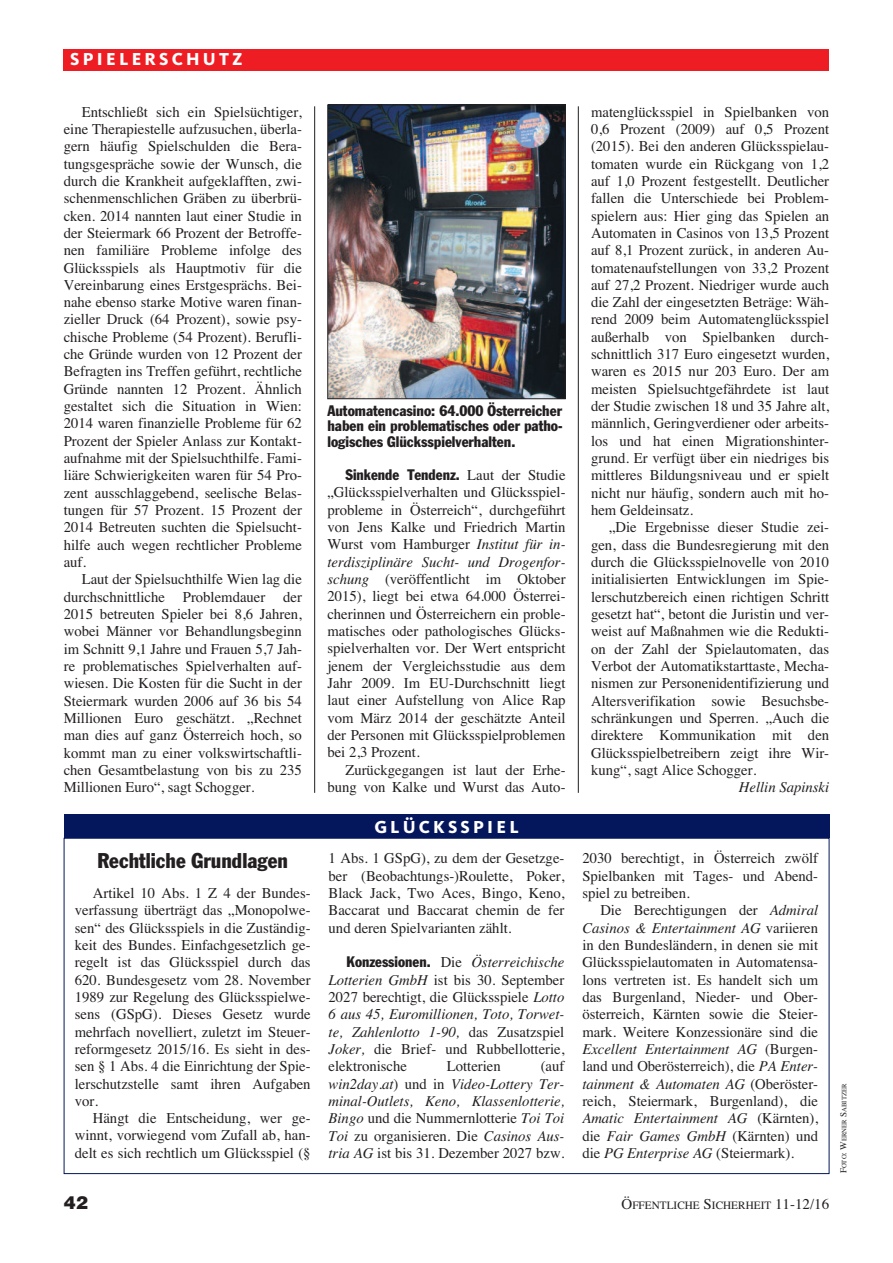
<style>
.page{position:relative;width:893px;height:1263px;background:#fff}
.page>*{position:absolute;margin:0;border:0;box-sizing:border-box;transform-origin:0 0}
.t1{font:condensed 21px "Franklin Gothic";color:#231f20}
.t2{font:800 18px "Kievit";letter-spacing:.175em;color:#fff}
.t3{font:900 18px "Helvetica";color:#231f20}
.t4{font:15px/17.2px "Times";color:#231f20;text-align:justify}
.t5{font:italic 15px/17.4px "Times";color:#231f20;text-align:justify}
.t6{font:condensed 15px/15.8px "Franklin Gothic";color:#231f20;text-align:justify}
.t7{font:11.25px "Times";color:#231f20}
.t8{font:6.75px "Times";color:#231f20}
.s1{font-family:"Times";font-stretch:normal}
.s2{font-style:italic}
.s3{font-family:"Franklin Gothic";font-stretch:condensed}
.s4{font-style:normal}
.s5{font-size:15px}
.s6{font-size:9px}
</style>
<div class="page">
<hr style="left:314px;top:106px;width:1px;height:687px;background:#231f20">
<hr style="left:578px;top:106px;width:1px;height:687px;background:#231f20">
<div style="left:64px;top:49px;width:765px;height:21px;background:#ee1d23"></div>
<img style="left:329px;top:107px;width:235px;height:290px">
<div style="left:327px;top:105px;width:239px;height:294px;border:1px solid #231f20"></div>
<div style="left:64px;top:815px;width:765px;height:23px;background:#04175c"></div>
<p class="t2" style="left:70px;top:53px;width:174px">SPIELERSCHUTZ</p>
<p class="t4" style="left:64px;top:103px;width:240px;text-indent:18px">Entschließt sich ein Spielsüchtiger, eine Therapiestelle aufzusuchen, überla&shy;gern häufig Spielschulden die Bera&shy;tungsgespräche sowie der Wunsch, die durch die Krankheit aufgeklafften, zwi&shy;schenmenschlichen Gräben zu überbrü&shy;cken. 2014 nannten laut einer Studie in der Steiermark 66 Prozent der Betroffe&shy;nen familiäre Probleme infolge des Glücksspiels als Hauptmotiv für die Vereinbarung eines Erstgesprächs. Bei&shy;nahe ebenso starke Motive waren finan&shy;zieller Druck (64 Prozent), sowie psy&shy;chische Probleme (54 Prozent). Berufli&shy;che Gründe wurden von 12 Prozent der Befragten ins Treffen geführt, rechtliche Gründe nannten 12 Prozent. Ähnlich gestaltet sich die Situation in Wien:<br>2014 waren finanzielle Probleme für 62<br>Prozent der Spieler Anlass zur Kontakt&shy;aufnahme mit der Spielsuchthilfe. Fami&shy;liäre Schwierigkeiten waren für 54 Pro&shy;zent ausschlaggebend, seelische Belas&shy;tungen für 57 Prozent. 15 Prozent der 2014 Betreuten suchten die Spielsucht&shy;hilfe auch wegen rechtlicher Probleme auf.</p>
<p class="t4" style="left:64px;top:571px;width:240px;text-indent:18px">Laut der Spielsuchthilfe Wien lag die durchschnittliche Problemdauer der 2015 betreuten Spieler bei 8,6 Jahren, wobei Männer vor Behandlungsbeginn im Schnitt 9,1 Jahre und Frauen 5,7 Jah&shy;re problematisches Spielverhalten auf&shy;wiesen. Die Kosten für die Sucht in der Steiermark wurden 2006 auf 36 bis 54<br>Millionen Euro geschätzt. „Rechnet man dies auf ganz Österreich hoch, so kommt man zu einer volkswirtschaftli&shy;chen Gesamtbelastung von bis zu 235<br>Millionen Euro“, sagt Schogger.</p>
<h1 class="t1" style="left:98px;top:853px;width:192px">Rechtliche Grundlagen</h1>
<p class="t4" style="left:75px;top:884px;width:237px;text-indent:18px">Artikel 10 Abs. 1 Z 4 der Bundes&shy;verfassung überträgt das „Monopolwe&shy;sen“ des Glücksspiels in die Zuständig&shy;keit des Bundes. Einfachgesetzlich ge&shy;regelt ist das Glücksspiel durch das 620. Bundesgesetz vom 28. November 1989 zur Regelung des Glücksspielwe&shy;sens (GSpG). Dieses Gesetz wurde mehrfach novelliert, zuletzt im Steuer&shy;reformgesetz 2015/16. Es sieht in des&shy;sen § 1 Abs. 4 die Einrichtung der Spie&shy;lerschutzstelle samt ihren Aufgaben vor.</p>
<p class="t4" style="left:75px;top:1109px;width:237px;text-indent:18px">Hängt die Entscheidung, wer ge&shy;winnt, vorwiegend vom Zufall ab, han&shy;delt es sich rechtlich um Glücksspiel (§</p>
<p class="t6" style="left:327px;top:404px;width:237px">Automatencasino: 64.000 Österreicher haben ein problematisches oder patho&shy;logisches Glücksspielverhalten.</p>
<p class="t6" style="left:345px;top:468px;width:222px">Sinkende Tendenz. <span class="s1">Laut der Studie</span></p>
<p class="t4" style="left:327px;top:483px;width:240px">„Glücksspielverhalten und Glücksspiel&shy;probleme in Österreich“, durchgeführt von Jens Kalke und Friedrich Martin Wurst vom Hamburger <span class="s2">Institut für in&shy;terdisziplinäre Sucht- und Drogenfor&shy;schung</span> (veröffentlicht im Oktober 2015), liegt bei etwa 64.000 Österrei&shy;cherinnen und Österreichern ein proble&shy;matisches oder pathologisches Glücks&shy;spielverhalten vor. Der Wert entspricht jenem der Vergleichsstudie aus dem Jahr 2009. Im EU-Durchschnitt liegt laut einer Aufstellung von Alice Rap vom März 2014 der geschätzte Anteil der Personen mit Glücksspielproblemen bei 2,3 Prozent.</p>
<p class="t4" style="left:327px;top:761px;width:240px;text-align:right">Zurückgegangen ist laut der Erhe&shy;bung von Kalke und Wurst das Auto-</p>
<p class="t2" style="left:374px;top:821px;width:146px">GLÜCKSSPIEL</p>
<p class="t4" style="left:329px;top:849px;width:237px">1 Abs. 1 GSpG), zu dem der Gesetzge&shy;ber (Beobachtungs-)Roulette, Poker, Black Jack, Two Aces, Bingo, Keno, Baccarat und Baccarat chemin de fer und deren Spielvarianten zählt.</p>
<p class="t4" style="left:329px;top:953px;width:237px;text-indent:18px"><span class="s3">Konzessionen.</span> Die <span class="s2">Österreichische Lotterien GmbH</span> ist bis 30. September 2027 berechtigt, die Glücksspiele <span class="s2">Lotto 6 aus 45, Euromillionen, Toto, Torwet&shy;te, Zahlenlotto 1-90,</span> das Zusatzspiel <span class="s2">Joker,</span> die Brief- und Rubbellotterie, elektronische</p>
<p class="t5" style="left:329px;top:1057px;width:237px;text-indent:212px"><span class="s4">(auf </span>win2day.at<span class="s4">) und in</span> Video-Lottery Ter&shy;minal-Outlets, Keno, Klassenlotterie, Bingo <span class="s4">und die Nummernlotterie</span> Toi Toi Toi <span class="s4">zu organisieren. Die</span> Casinos Aus&shy;tria AG <span class="s4">ist bis 31. Dezember 2027 bzw.</span></p>
<p class="t4" style="left:447px;top:1057px;width:55px">Lotterien</p>
<p class="t4" style="left:591px;top:103px;width:240px">matenglücksspiel in Spielbanken von 0,6 Prozent (2009) auf 0,5 Prozent (2015). Bei den anderen Glücksspielau&shy;tomaten wurde ein Rückgang von 1,2 auf 1,0 Prozent festgestellt. Deutlicher fallen die Unterschiede bei Problem&shy;spielern aus: Hier ging das Spielen an Automaten in Casinos von 13,5 Prozent auf 8,1 Prozent zurück, in anderen Au&shy;tomatenaufstellungen von 33,2 Prozent auf 27,2 Prozent. Niedriger wurde auch die Zahl der eingesetzten Beträge: Wäh&shy;rend 2009 beim Automatenglücksspiel außerhalb von Spielbanken durch&shy;schnittlich 317 Euro eingesetzt wurden, waren es 2015 nur 203 Euro. Der am meisten Spielsuchtgefährdete ist laut der Studie zwischen 18 und 35 Jahre alt, männlich, Geringverdiener oder arbeits&shy;los und hat einen Migrationshinter&shy;grund. Er verfügt über ein niedriges bis mittleres Bildungsniveau und er spielt nicht nur häufig, sondern auch mit ho&shy;hem Geldeinsatz.</p>
<p class="t4" style="left:591px;top:519px;width:240px;text-indent:18px">„Die Ergebnisse dieser Studie zei&shy;gen, dass die Bundesregierung mit den durch die Glücksspielnovelle von 2010 initialisierten Entwicklungen im Spie&shy;lerschutzbereich einen richtigen Schritt gesetzt hat“, betont die Juristin und ver&shy;weist auf Maßnahmen wie die Redukti&shy;on der Zahl der Spielautomaten, das Verbot der Automatikstarttaste, Mecha&shy;nismen zur Personenidentifizierung und Altersverifikation sowie Besuchsbe&shy;schränkungen und Sperren. „Auch die direktere Kommunikation mit den Glücksspielbetreibern zeigt ihre Wir&shy;kung“, sagt Alice Schogger.</p>
<p class="t5" style="left:739px;top:778px;width:92px">Hellin Sapinski</p>
<p class="t4" style="left:582px;top:849px;width:237px">2030 berechtigt, in Österreich zwölf Spielbanken mit Tages- und Abend&shy;spiel zu betreiben.</p>
<p class="t4" style="left:582px;top:901px;width:237px;text-indent:18px">Die Berechtigungen der <span class="s2">Admiral Casinos &amp; Entertainment AG</span> variieren in den Bundesländern, in denen sie mit Glücksspielautomaten in Automatensa&shy;lons vertreten ist. Es handelt sich um das Burgenland, Nieder- und Ober&shy;österreich, Kärnten sowie die Steier&shy;mark. Weitere Konzessionäre sind die <span class="s2">Excellent Entertainment AG</span> (Burgen&shy;land und Oberösterreich), die <span class="s2">PA Enter&shy;tainment &amp; Automaten AG</span> (Oberöster&shy;reich, Steiermark, Burgenland), die <span class="s2">Amatic Entertainment AG</span> (Kärnten), die <span class="s2">Fair Games GmbH</span> (Kärnten) und die <span class="s2">PG Enterprise AG</span> (Steiermark).</p>
<p class="t3" style="left:64px;top:1192px;width:26px">42</p>
<p class="t7" style="left:621px;top:1198px;width:209px"><span class="s5">Ö</span>FFENTLICHE <span class="s5">S</span>ICHERHEIT <span class="s5">11-12/16</span></p>
<p class="t8" style="left:840px;top:1173px;width:91px;rotate:-90deg"><span class="s6">F</span>OTO<span class="s6">: W</span>ERNER <span class="s6">S</span>ABITZER</p>
</div>
